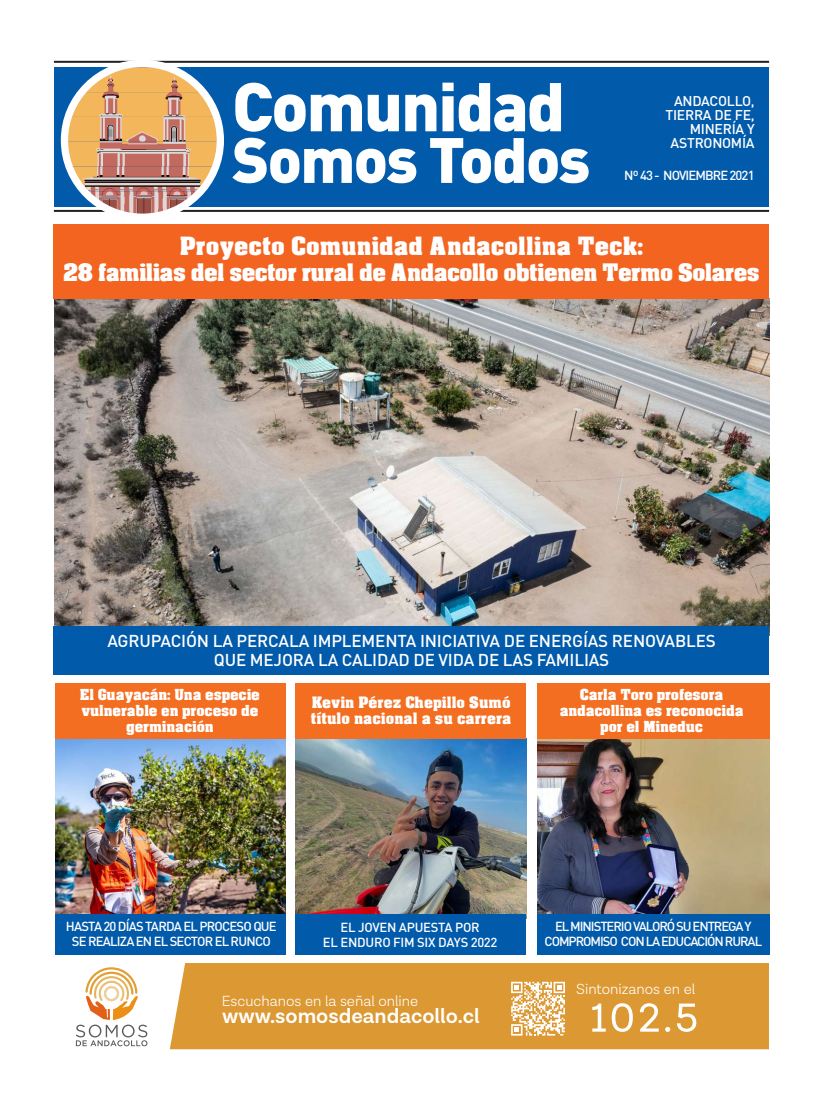
<style>
.page{position:relative;width:823px;height:1106px;background:#fff}
.page>*{position:absolute;margin:0;border:0;box-sizing:border-box;transform-origin:0 0}
.t1{font:900 67.7px "DIN Pro";letter-spacing:-.03em;color:#fff}
.t2{font:900 62.9px "DIN Pro";letter-spacing:-.03em;color:#fff}
.t3{font:24px "Acme Font";color:#fff}
.t4{font:23px "Acme Font";letter-spacing:-.03em;color:#fff}
.t5{font:600 21.2px "Lota Grotesque";color:#fff}
.t6{font:500 17px/19px "DIN Pro";letter-spacing:-.01em;color:#fff;text-align:center}
.t7{font:15px/16px "Acme Font";color:#fff}
.t8{font:300 14.9px "Lota Grotesque";color:#fff}
.t9{font:14.5px/16px "Acme Font";letter-spacing:-.01em;color:#fff;text-align:center}
.t10{font:500 14px/14px "DIN Pro";letter-spacing:-.02em;color:#fff;text-align:right}
.t11{font:500 13px/15px "DIN Pro";letter-spacing:-.07em;color:#fff;text-align:center}
.t12{font:500 13px/15px "DIN Pro";letter-spacing:-.02em;color:#fff;text-align:center}
</style>
<div class="page">
<img style="left:295px;top:739px;width:231px;height:175px">
<div style="left:54px;top:67px;width:714px;height:139px;background:#015aaa"></div>
<img style="left:54px;top:299px;width:714px;height:327px">
<img style="left:55px;top:739px;width:230px;height:175px">
<img style="left:537px;top:739px;width:231px;height:175px">
<hr style="left:54px;top:61px;width:714px;height:2px;background:#231f20">
<hr style="left:54px;top:210px;width:714px;height:2px;background:#231f20">
<div style="left:295px;top:914px;width:231px;height:41px;background:#015aaa"></div>
<div style="left:536px;top:914px;width:232px;height:41px;background:#015aaa"></div>
<div style="left:55px;top:914px;width:230px;height:41px;background:#015aaa"></div>
<div style="left:54px;top:626px;width:714px;height:48px;background:#015aaa"></div>
<div style="left:536px;top:683px;width:232px;height:56px;background:#f36e21"></div>
<div style="left:295px;top:683px;width:231px;height:56px;background:#f36e21"></div>
<div style="left:55px;top:683px;width:230px;height:56px;background:#f36e21"></div>
<div style="left:54px;top:224px;width:714px;height:75px;background:#f36421"></div>
<img style="left:82px;top:67px;width:121px;height:25px">
<img style="left:68px;top:92px;width:148px;height:25px">
<img style="left:64px;top:117px;width:152px;height:49px">
<img style="left:69px;top:166px;width:146px;height:25px">
<img style="left:84px;top:191px;width:116px;height:22px">
<div style="left:61px;top:60px;width:163px;height:161px;border:7px solid #fff;border-radius:50%"></div>
<div style="left:170px;top:963px;width:598px;height:86px;background:#dc9832"></div>
<svg style="left:76px;top:967px;width:71px;height:79px"></svg>
<svg style="left:592px;top:1003px;width:13px;height:28px"></svg>
<svg style="left:611px;top:1003px;width:21px;height:28px"></svg>
<svg style="left:639px;top:1003px;width:19px;height:28px"></svg>
<svg style="left:664px;top:1026px;width:5px;height:5px"></svg>
<svg style="left:676px;top:1003px;width:20px;height:28px"></svg>
<svg style="left:511px;top:981px;width:53px;height:54px"></svg>
<h1 class="t1" style="left:232px;top:61px;width:334px">Comunidad</h1>
<h2 class="t2" style="left:232px;top:117px;width:359px">Somos Todos</h2>
<p class="t10" style="left:665px;top:93px;width:91px">ANDACOLLO,<br>TIERRA DE FE,<br>MINERÍA Y<br>ASTRONOMÍA</p>
<p class="t11" style="left:624px;top:167px;width:132px">Nº 43 - NOVIEMBRE 2021</p>
<h3 class="t3" style="left:180px;top:230px;width:465px">Proyecto Comunidad Andacollina Teck:</h3>
<h3 class="t4" style="left:63px;top:257px;width:697px">28 familias del sector rural de Andacollo obtienen Termo Solares</h3>
<h3 class="t6" style="left:107px;top:630px;width:609px">AGRUPACIÓN LA PERCALA IMPLEMENTA INICIATIVA DE ENERGÍAS RENOVABLES<br>QUE MEJORA LA CALIDAD DE VIDA DE LAS FAMILIAS</h3>
<p class="t9" style="left:80px;top:685px;width:181px">El Guayacán: Una especie vulnerable en proceso de germinación</p>
<p class="t9" style="left:559px;top:686px;width:185px">Carla Toro profesora andacollina es reconocida por el Mineduc</p>
<p class="t7" style="left:311px;top:693px;width:202px">Kevin Pérez Chepillo Sumó título nacional a su carrera</p>
<p class="t11" style="left:66px;top:918px;width:212px">HASTA 20 DÍAS TARDA EL PROCESO QUE<br>SE REALIZA EN EL SECTOR EL RUNCO</p>
<p class="t12" style="left:323px;top:918px;width:176px">EL JOVEN APUESTA POR<br>EL ENDURO FIM SIX DAYS 2022</p>
<p class="t8" style="left:222px;top:992px;width:198px">Escuchanos en la señal online</p>
<h3 class="t5" style="left:222px;top:1004px;width:259px">www.somosdeandacollo.cl</h3>
<p class="t11" style="left:544px;top:918px;width:219px">EL MINISTERIO VALORÓ SU ENTREGA Y<br>COMPROMISO CON LA EDUCACIÓN RURAL</p>
<p class="t8" style="left:576px;top:980px;width:120px">Sintonizanos en el</p>
</div>
